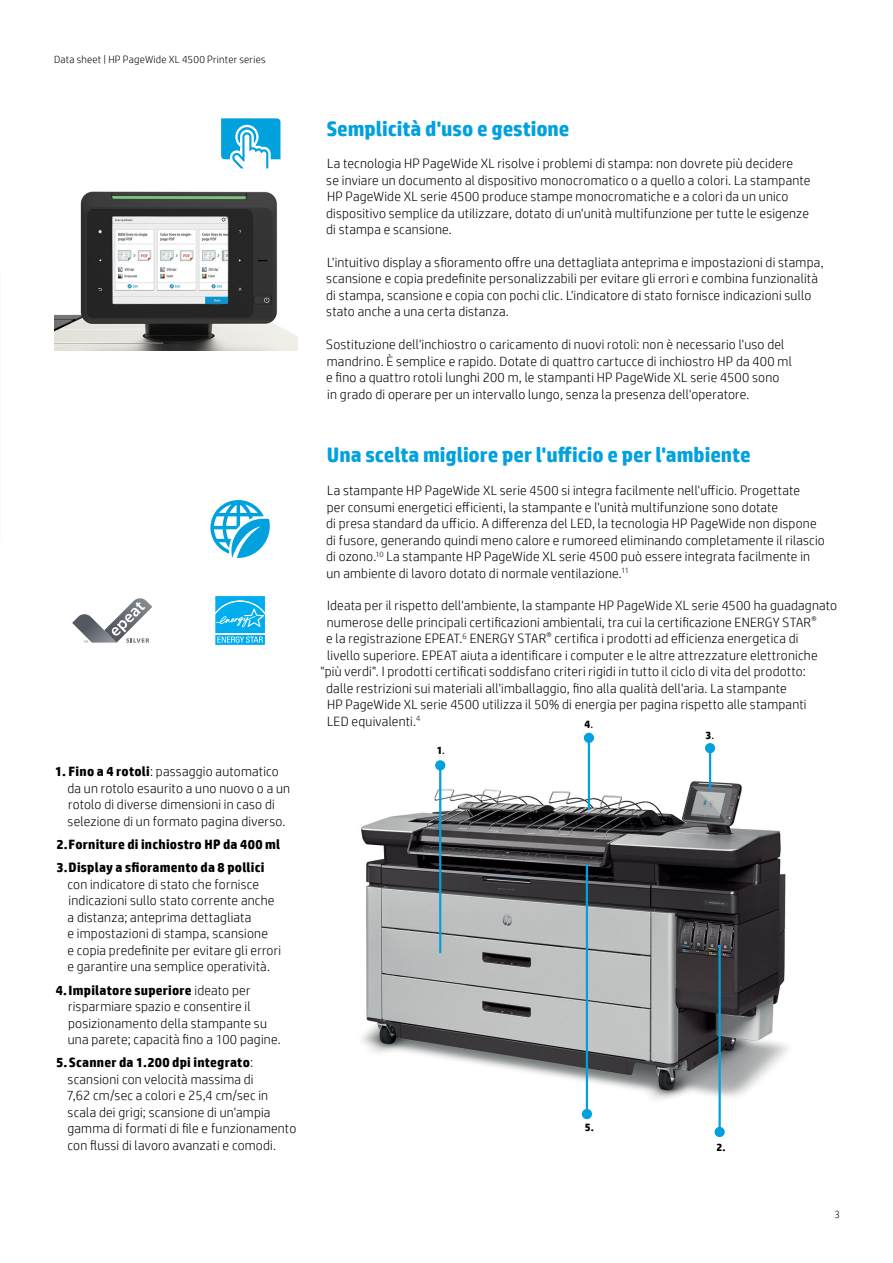
<style>
.page{position:relative;width:893px;height:1263px;background:#fff}
.page>*{position:absolute;margin:0;border:0;box-sizing:border-box;transform-origin:0 0}
.t1{font:700 21px "HP Simplified";letter-spacing:-.005em;color:#00a1dd}
.t2{font:300 13.5px/16.5px "HP Simplified";letter-spacing:.015em;color:#000}
.t3{font:700 13.5px/23.2px "HP Simplified";letter-spacing:.015em;color:#000}
.t4{font:700 10.8px "HP Simplified";color:#000}
.t5{font:300 10.5px "HP Simplified";letter-spacing:.025em;color:#000}
.s1{font-weight:700}
.s2{font-weight:400}
</style>
<div class="page">
<img style="left:361px;top:756px;width:427px;height:359px">
<hr style="left:718px;top:945px;width:3px;height:187px;background:#00a1dd">
<hr style="left:586px;top:864px;width:2px;height:248px;background:#00a1dd">
<div style="left:714px;top:1127px;width:11px;height:10px;background:#00a1dd;border-radius:50%"></div>
<div style="left:582px;top:1109px;width:10px;height:10px;background:#00a1dd;border-radius:50%"></div>
<hr style="left:709px;top:749px;width:2px;height:41px;background:#00a1dd">
<div style="left:705px;top:743px;width:10px;height:10px;background:#00a1dd;border-radius:50%"></div>
<hr style="left:439px;top:766px;width:2px;height:187px;background:#00a1dd">
<div style="left:435px;top:760px;width:10px;height:10px;background:#00a1dd;border-radius:50%"></div>
<svg style="left:221px;top:118px;width:59px;height:50px"></svg>
<hr style="left:588px;top:739px;width:2px;height:71px;background:#00a1dd">
<div style="left:584px;top:733px;width:10px;height:10px;background:#00a1dd;border-radius:50%"></div>
<svg style="left:210px;top:500px;width:60px;height:58px"></svg>
<svg style="left:72px;top:598px;width:80px;height:45px"></svg>
<svg style="left:215px;top:596px;width:50px;height:49px;background:#31bdf1"></svg>
<img style="left:54px;top:191px;width:244px;height:160px">
<p class="t5" style="left:54px;top:52px;width:213px">Data sheet | HP PageWide XL 4500 Printer series</p>
<p class="t2" style="left:68px;top:763px;width:224px;text-indent:-12px"><span class="s1">1. Fino a 4 rotoli</span>: passaggio automatico da un rotolo esaurito a uno nuovo o a un rotolo di diverse dimensioni in caso di selezione di un formato pagina diverso.</p>
<p class="t3" style="left:56px;top:833px;width:225px">2.Forniture di inchiostro HP da 400 ml<br>3.Display a sfioramento da 8 pollici</p>
<p class="t2" style="left:68px;top:875px;width:215px">con indicatore di stato che fornisce indicazioni sullo stato corrente anche a distanza; anteprima dettagliata<br>e impostazioni di stampa, scansione<br>e copia predefinite per evitare gli errori e garantire una semplice operatività.</p>
<p class="t2" style="left:68px;top:981px;width:214px;text-indent:-12px"><span class="s1">4.Impilatore superiore</span> ideato per risparmiare spazio e consentire il posizionamento della stampante su una parete; capacità fino a 100 pagine.</p>
<p class="t2" style="left:67px;top:1054px;width:231px;text-indent:-10px"><span class="s1">5.Scanner da 1.200 dpi integrato</span>: scansioni con velocità massima di<br>7,62 cm/sec a colori e 25,4 cm/sec in scala dei grigi; scansione di un'ampia gamma di formati di file e funzionamento con flussi di lavoro avanzati e comodi.</p>
<h1 class="t1" style="left:326px;top:114px;width:245px">Semplicità d'uso e gestione</h1>
<p class="t2" style="left:326px;top:155px;width:486px">La tecnologia HP PageWide XL risolve i problemi di stampa: non dovrete più decidere<br>se inviare un documento al dispositivo monocromatico o a quello a colori. La stampante HP PageWide XL serie 4500 produce stampe monocromatiche e a colori da un unico dispositivo semplice da utilizzare, dotato di un'unità multifunzione per tutte le esigenze di stampa e scansione.</p>
<p class="t2" style="left:326px;top:254px;width:499px">L'intuitivo display a sfioramento offre una dettagliata anteprima e impostazioni di stampa, scansione e copia predefinite personalizzabili per evitare gli errori e combina funzionalità di stampa, scansione e copia con pochi clic. L'indicatore di stato fornisce indicazioni sullo stato anche a una certa distanza.</p>
<p class="t2" style="left:326px;top:336px;width:467px">Sostituzione dell'inchiostro o caricamento di nuovi rotoli: non è necessario l'uso del mandrino. È semplice e rapido. Dotate di quattro cartucce di inchiostro HP da 400 ml e fino a quattro rotoli lunghi 200 m, le stampanti HP PageWide XL serie 4500 sono in grado di operare per un intervallo lungo, senza la presenza dell'operatore.</p>
<h1 class="t1" style="left:327px;top:441px;width:425px">Una scelta migliore per l'ufficio e per l'ambiente</h1>
<p class="t2" style="left:326px;top:482px;width:500px">La stampante HP PageWide XL serie 4500 si integra facilmente nell'ufficio. Progettate<br>per consumi energetici efficienti, la stampante e l'unità multifunzione sono dotate<br>di presa standard da ufficio. A differenza del LED, la tecnologia HP PageWide non dispone di fusore, generando quindi meno calore e rumoreed eliminando completamente il rilascio di ozono.<sup>10</sup> La stampante HP PageWide XL serie 4500 può essere integrata facilmente in un ambiente di lavoro dotato di normale ventilazione.<sup>11</sup></p>
<p class="t2" style="left:327px;top:597px;width:512px">Ideata per il rispetto dell'ambiente, la stampante HP PageWide XL serie 4500 ha guadagnato</p>
<p class="t2" style="left:327px;top:613px;width:491px">numerose delle principali certificazioni ambientali, tra cui la certificazione ENERGY STAR<sup>®</sup></p>
<p class="t2" style="left:326px;top:630px;width:474px">e la registrazione EPEAT.<sup>6</sup> ENERGY STAR<sup>®</sup> certifica i prodotti ad efficienza energetica di</p>
<p class="t2" style="left:327px;top:646px;width:492px">livello superiore. EPEAT aiuta a identificare i computer e le altre attrezzature elettroniche</p>
<p class="t2" style="left:320px;top:663px;width:487px">"più verdi". I prodotti certificati soddisfano criteri rigidi in tutto il ciclo di vita del prodotto:</p>
<p class="t2" style="left:326px;top:679px;width:462px">dalle restrizioni sui materiali all'imballaggio, fino alla qualità dell'aria. La stampante</p>
<p class="t2" style="left:327px;top:696px;width:481px">HP PageWide XL serie 4500 utilizza il 50% di energia per pagina rispetto alle stampanti</p>
<p class="t2" style="left:327px;top:712px;width:95px">LED equivalenti.<sup>4</sup></p>
<p class="t4" style="left:584px;top:718px;width:10px">4<span class="s2">.</span></p>
<p class="t4" style="left:437px;top:743px;width:10px">1<span class="s2">.</span></p>
<p class="t4" style="left:705px;top:728px;width:10px">3<span class="s2">.</span></p>
<p class="t4" style="left:585px;top:1120px;width:11px">5.</p>
<p class="t4" style="left:716px;top:1140px;width:11px">2.</p>
<p class="t5" style="left:834px;top:1207px;width:7px">3</p>
</div>
